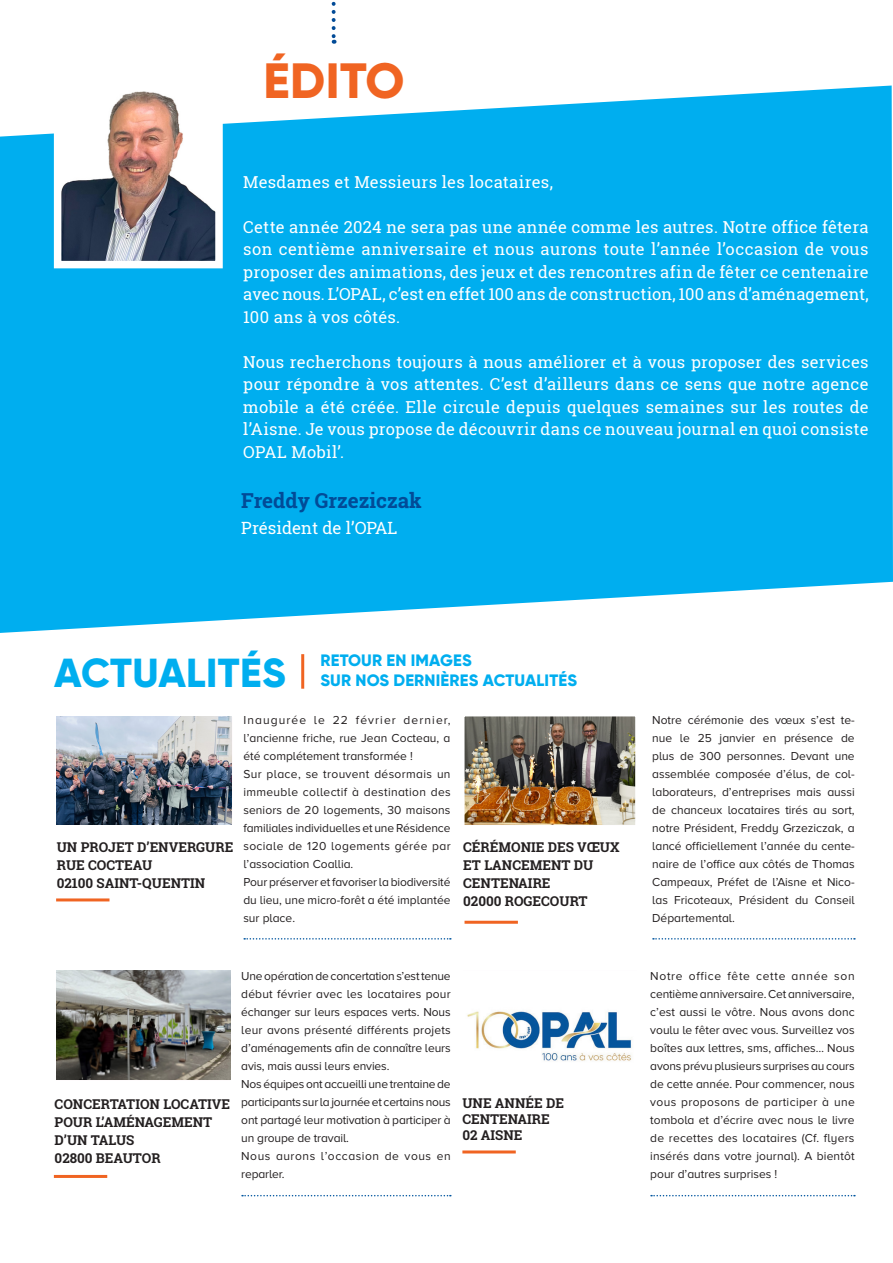
<style>
.page{position:relative;width:893px;height:1263px;background:#fff}
.page>*{position:absolute;margin:0;border:0;box-sizing:border-box;transform-origin:0 0}
.t1{font:800 49.5px "Gilroy";letter-spacing:.01em;color:#f06422}
.t2{font:800 40.5px "Gilroy";letter-spacing:.01em;color:#00aeef}
.t3{font:700 20.7px "Roboto Slab";color:#024b97}
.t4{font:16.8px "Roboto Slab";color:#fff}
.t5{font:16.5px/22.5px "Roboto Slab";letter-spacing:.015em;color:#fff;text-align:justify}
.t6{font:800 16.5px "Gilroy";letter-spacing:.01em;color:#00aeef}
.t7{font:700 13.5px/18px "Roboto Slab";color:#231f20}
.t8{font:12px/18px "Proxima Nova A";color:#231f20;text-align:justify}
.t9{font:12px/18px "Proxima Nova A";letter-spacing:.045em;color:#231f20}
</style>
<div class="page">
<svg style="left:242px;top:1195px;width:209px;height:1px"></svg>
<svg style="left:651px;top:1195px;width:204px;height:1px"></svg>
<hr style="left:464px;top:921px;width:54px;height:3px;background:#f06422">
<hr style="left:56px;top:898px;width:53px;height:3px;background:#f06422">
<hr style="left:462px;top:1150px;width:54px;height:3px;background:#f06422">
<hr style="left:54px;top:1175px;width:53px;height:3px;background:#f06422">
<svg style="left:244px;top:938px;width:207px;height:1px"></svg>
<svg style="left:653px;top:938px;width:202px;height:1px"></svg>
<svg style="left:0;top:86px;width:893px;height:547px;background:#15b4f0"></svg>
<svg style="left:50px;top:86px;width:176px;height:186px"></svg>
<svg style="left:332px;top:1px;width:4px;height:43px"></svg>
<hr style="left:301px;top:654px;width:3px;height:35px;background:#f06422">
<img style="left:465px;top:717px;width:170px;height:107px">
<div style="left:460px;top:712px;width:180px;height:117px;border:4px solid #fff"></div>
<img style="left:57px;top:716px;width:175px;height:109px">
<img style="left:56px;top:971px;width:175px;height:108px">
<img style="left:462px;top:971px;width:175px;height:109px">
<p class="t1" style="left:264px;top:49px;width:142px">ÉDITO</p>
<p class="t5" style="left:243px;top:170px;width:311px">Mesdames et Messieurs les locataires,</p>
<p class="t5" style="left:243px;top:215px;width:627px">Cette année 2024 ne sera pas une année comme les autres. Notre office fêtera son centième anniversaire et nous aurons toute l’année l’occasion de vous proposer des animations, des jeux et des rencontres afin de fêter ce centenaire avec nous. L’OPAL, c’est en effet 100 ans de construction, 100 ans d’aménagement, 100 ans à vos côtés.</p>
<p class="t5" style="left:243px;top:350px;width:627px">Nous recherchons toujours à nous améliorer et à vous proposer des services pour répondre à vos attentes. C’est d’ailleurs dans ce sens que notre agence mobile a été créée. Elle circule depuis quelques semaines sur les routes de l’Aisne. Je vous propose de découvrir dans ce nouveau journal en quoi consiste OPAL Mobil’.</p>
<p class="t3" style="left:241px;top:486px;width:182px">Freddy Grzeziczak</p>
<p class="t4" style="left:241px;top:517px;width:158px">Président de l’OPAL</p>
<p class="t2" style="left:54px;top:647px;width:233px">ACTUALITÉS</p>
<p class="t6" style="left:320px;top:650px;width:153px">RETOUR EN IMAGES</p>
<p class="t6" style="left:320px;top:669px;width:258px">SUR NOS DERNIÈRES ACTUALITÉS</p>
<p class="t7" style="left:57px;top:838px;width:178px">UN PROJET D’ENVERGURE<br>RUE COCTEAU</p>
<p class="t7" style="left:57px;top:874px;width:150px">02100 SAINT-QUENTIN</p>
<p class="t8" style="left:243px;top:710px;width:209px">Inaugurée le 22 février dernier, l’ancienne friche, rue Jean Cocteau, a été complétement transformée !</p>
<p class="t8" style="left:243px;top:764px;width:209px">Sur place, se trouvent désormais un immeuble collectif à destination des seniors de 20 logements, 30 maisons familiales individuelles et une Résidence sociale de 120 logements gérée par l’association Coallia.</p>
<p class="t8" style="left:243px;top:872px;width:209px">Pour préserver et favoriser la biodiversité du lieu, une micro-forêt a été implantée sur place.</p>
<p class="t7" style="left:463px;top:838px;width:158px">CÉRÉMONIE DES VŒUX<br>ET LANCEMENT DU<br>CENTENAIRE</p>
<p class="t7" style="left:463px;top:892px;width:126px">02000 ROGECOURT</p>
<p class="t7" style="left:55px;top:1095px;width:177px">CONCERTATION LOCATIVE<br>POUR L’AMÉNAGEMENT<br>D’UN TALUS</p>
<p class="t7" style="left:55px;top:1149px;width:108px">02800 BEAUTOR</p>
<p class="t8" style="left:241px;top:967px;width:211px">Une opération de concertation s’est tenue début février avec les locataires pour échanger sur leurs espaces verts. Nous leur avons présenté différents projets d’aménagements afin de connaître leurs avis, mais aussi leurs envies.</p>
<p class="t8" style="left:241px;top:1075px;width:211px">Nos équipes ont accueilli une trentaine de participants sur la journée et certains nous ont partagé leur motivation à participer à un groupe de travail.</p>
<p class="t9" style="left:241px;top:1147px;width:211px">Nous aurons l’occasion de vous en reparler.</p>
<p class="t7" style="left:462px;top:1094px;width:103px;line-height:16.2px">UNE ANNÉE DE<br>CENTENAIRE</p>
<p class="t7" style="left:462px;top:1126px;width:62px">02 AISNE</p>
<p class="t8" style="left:652px;top:710px;width:204px">Notre cérémonie des vœux s’est te&shy;nue le 25 janvier en présence de plus de 300 personnes. Devant une assemblée composée d’élus, de col&shy;laborateurs, d’entreprises mais aussi de chanceux locataires tirés au sort, notre Président, Freddy Grzeziczak, a lancé officiellement l’année du cente&shy;naire de l’office aux côtés de Thomas Campeaux, Préfet de l’Aisne et Nico&shy;las Fricoteaux, Président du Conseil Départemental.</p>
<p class="t8" style="left:650px;top:967px;width:206px">Notre office fête cette année son centième anniversaire. Cet anniversaire, c’est aussi le vôtre. Nous avons donc voulu le fêter avec vous. Surveillez vos boîtes aux lettres, sms, affiches… Nous avons prévu plusieurs surprises au cours de cette année. Pour commencer, nous vous proposons de participer à une tombola et d’écrire avec nous le livre de recettes des locataires (Cf. flyers insérés dans votre journal). A bientôt pour d’autres surprises !</p>
</div>
